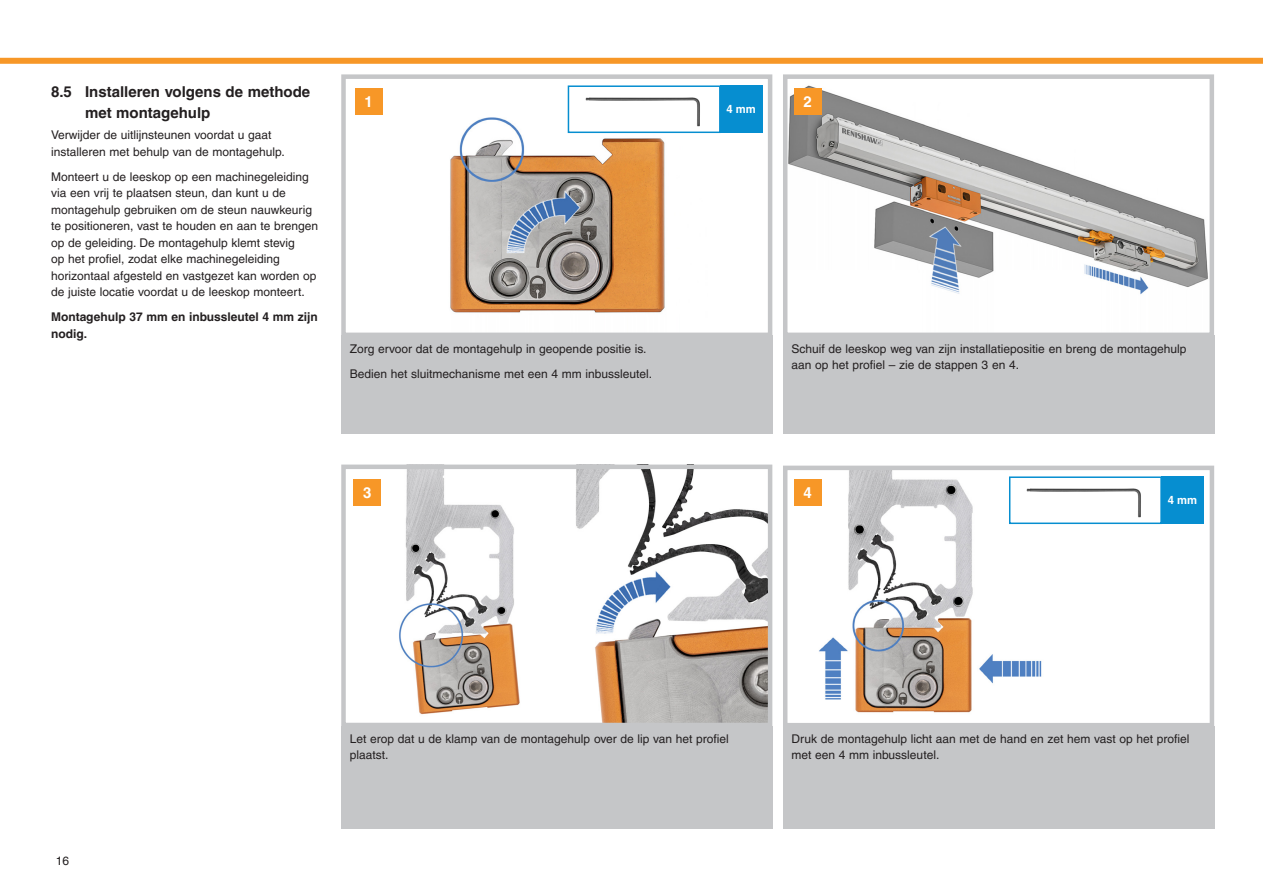
<style>
.page{position:relative;width:1263px;height:893px;background:#fff}
.page>*{position:absolute;margin:0;border:0;box-sizing:border-box;transform-origin:0 0}
.t1{font:700 15px/21px "Helvetica LT Pro";color:#231f20}
.Numbers_10pt_bold_wh{font:700 15px "Helvetica LT Pro";color:#fff}
.Text_8_on_11_Roman{font:12px/16.5px "Helvetica LT Pro";color:#231f20}
.Text_8_on_11_Roman-2{font:700 12px/16.5px "Helvetica LT Pro";color:#231f20}
.Annotation_7_5_white{font:700 11.25px "Helvetica LT Pro";color:#fff}
</style>
<div class="page">
<div style="left:0;top:58px;width:1263px;height:6px;background:#f79727"></div>
<img style="left:819px;top:471px;width:223px;height:242px">
<div style="left:783px;top:466px;width:431px;height:261px;border:4px solid #c5c6c8"></div>
<img style="left:382px;top:88px;width:283px;height:225px">
<div style="left:341px;top:74px;width:431px;height:263px;border:4px solid #c5c6c8"></div>
<img style="left:788px;top:85px;width:420px;height:210px">
<div style="left:783px;top:74px;width:431px;height:263px;border:4px solid #c5c6c8"></div>
<svg style="left:567px;top:85px;width:153px;height:49px"></svg>
<div style="left:720px;top:85px;width:42px;height:48px;background:#068ed0"></div>
<svg style="left:1008px;top:476px;width:154px;height:49px"></svg>
<div style="left:1161px;top:476px;width:42px;height:48px;background:#068ed0"></div>
<img style="left:353px;top:470px;width:414px;height:252px">
<div style="left:341px;top:465px;width:431px;height:262px;border:4px solid #c5c6c8"></div>
<div style="left:341px;top:335px;width:431px;height:99px;background:#c5c6c8"></div>
<div style="left:783px;top:726px;width:431px;height:103px;background:#c5c6c8"></div>
<div style="left:783px;top:335px;width:431px;height:99px;background:#c5c6c8"></div>
<div style="left:355px;top:88px;width:27px;height:27px;background:#f79727"></div>
<div style="left:341px;top:726px;width:431px;height:103px;background:#c5c6c8"></div>
<div style="left:354px;top:479px;width:27px;height:27px;background:#f79727"></div>
<div style="left:794px;top:479px;width:27px;height:27px;background:#f79727"></div>
<div style="left:794px;top:88px;width:27px;height:27px;background:#f79727"></div>
<p class="t1" style="left:85px;top:82px;width:227px;text-indent:-34px">8.5 Installeren volgens de methode met montagehulp</p>
<p class="Text_8_on_11_Roman" style="left:51px;top:127px;width:235px">Verwijder de uitlijnsteunen voordat u gaat installeren met behulp van de montagehulp.</p>
<p class="Text_8_on_11_Roman" style="left:51px;top:168px;width:269px">Monteert u de leeskop op een machinegeleiding via een vrij te plaatsen steun, dan kunt u de montagehulp gebruiken om de steun nauwkeurig te positioneren, vast te houden en aan te brengen op de geleiding. De montagehulp klemt stevig<br>op het profiel, zodat elke machinegeleiding horizontaal afgesteld en vastgezet kan worden op de juiste locatie voordat u de leeskop monteert.</p>
<p class="Text_8_on_11_Roman-2" style="left:51px;top:309px;width:268px">Montagehulp 37 mm en inbussleutel 4 mm zijn nodig.</p>
<p class="Numbers_10pt_bold_wh" style="left:364px;top:93px;width:10px">1</p>
<p class="Text_8_on_11_Roman" style="left:350px;top:340px;width:298px">Zorg ervoor dat de montagehulp in geopende positie is.</p>
<p class="Text_8_on_11_Roman" style="left:350px;top:365px;width:304px">Bedien het sluitmechanisme met een 4 mm inbussleutel.</p>
<p class="Annotation_7_5_white" style="left:726px;top:102px;width:31px">4 mm</p>
<p class="Numbers_10pt_bold_wh" style="left:803px;top:93px;width:10px">2</p>
<p class="Text_8_on_11_Roman" style="left:791px;top:340px;width:396px">Schuif de leeskop weg van zijn installatiepositie en breng de montagehulp aan op het profiel – zie de stappen 3 en 4.</p>
<p class="Numbers_10pt_bold_wh" style="left:363px;top:484px;width:10px">3</p>
<p class="Numbers_10pt_bold_wh" style="left:803px;top:484px;width:10px">4</p>
<p class="Annotation_7_5_white" style="left:1168px;top:493px;width:31px">4 mm</p>
<p class="Text_8_on_11_Roman" style="left:56px;top:853px;width:15px">16</p>
<p class="Text_8_on_11_Roman" style="left:350px;top:730px;width:381px">Let erop dat u de klamp van de montagehulp over de lip van het profiel plaatst.</p>
<p class="Text_8_on_11_Roman" style="left:791px;top:730px;width:399px">Druk de montagehulp licht aan met de hand en zet hem vast op het profiel met een 4 mm inbussleutel.</p>
</div>
